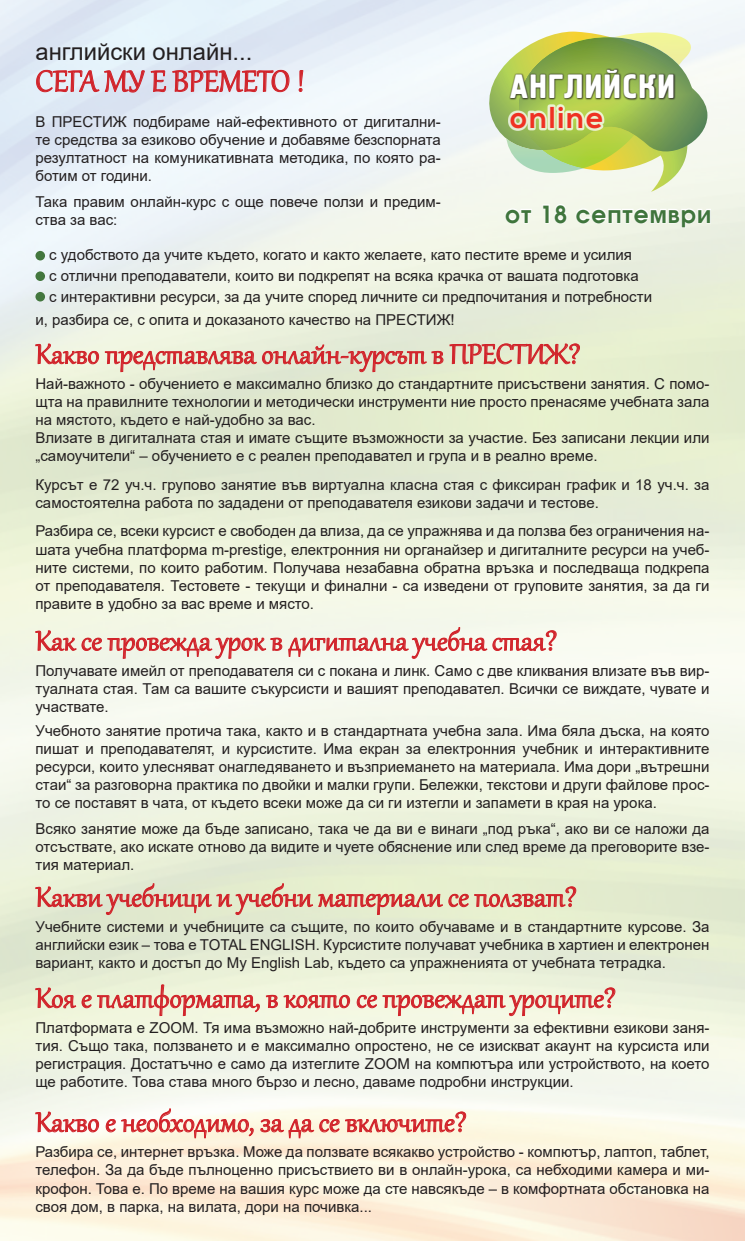
<style>
.page{position:relative;width:745px;height:1241px;background:#fff}
.page>*{position:absolute;margin:0;border:0;box-sizing:border-box;transform-origin:0 0}
.t1{font:36.25px "Gabriola";color:#d1232a}
.t2{font:33.75px "Gabriola";color:#d1232a}
.t3{font:33.62px "Hermes";letter-spacing:.04em;color:#fff}
.t4{font:700 30.12px "Nexa";letter-spacing:.06em;color:#ef3122}
.t5{font:700 24.75px "Avanti";letter-spacing:.04em;color:#3f753c}
.t6{font:23.75px "Arial";color:#231f20}
.t7{font:15px/18px "Arial";color:#231f20;text-align:justify}
</style>
<div class="page">
<img style="left:0;top:0;width:744px;height:1240px">
<svg style="left:489px;top:32px;width:218px;height:160px"></svg>
<div style="left:508px;top:68px;width:167px;height:33px;background:#231f20;opacity:.89"></div>
<div style="left:508px;top:104px;width:96px;height:27px;background:#fff;opacity:.75"></div>
<svg style="left:503px;top:207px;width:29px;height:18px"></svg>
<svg style="left:541px;top:203px;width:26px;height:22px"></svg>
<svg style="left:574px;top:207px;width:137px;height:36px"></svg>
<svg style="left:36px;top:344px;width:63px;height:20px"></svg>
<svg style="left:105px;top:351px;width:151px;height:21px;background:#e2b5a7"></svg>
<svg style="left:262px;top:345px;width:181px;height:27px;background:#dec0b0"></svg>
<svg style="left:449px;top:344px;width:130px;height:20px;background:#deb09e"></svg>
<svg style="left:36px;top:630px;width:40px;height:20px"></svg>
<svg style="left:82px;top:638px;width:19px;height:12px"></svg>
<svg style="left:108px;top:637px;width:174px;height:21px;background:#e8bbb4"></svg>
<svg style="left:288px;top:627px;width:198px;height:31px"></svg>
<svg style="left:492px;top:630px;width:64px;height:20px"></svg>
<svg style="left:36px;top:883px;width:276px;height:31px;background:#dec5b0"></svg>
<svg style="left:318px;top:894px;width:124px;height:20px;background:#dfb29e"></svg>
<svg style="left:448px;top:894px;width:20px;height:12px"></svg>
<svg style="left:474px;top:886px;width:101px;height:20px;background:#dfb9a3"></svg>
<svg style="left:36px;top:987px;width:40px;height:20px"></svg>
<svg style="left:82px;top:995px;width:9px;height:12px"></svg>
<svg style="left:97px;top:984px;width:162px;height:31px;background:#e9ccba"></svg>
<svg style="left:266px;top:995px;width:11px;height:12px"></svg>
<svg style="left:284px;top:995px;width:65px;height:12px"></svg>
<svg style="left:357px;top:995px;width:19px;height:12px"></svg>
<svg style="left:382px;top:987px;width:232px;height:28px;background:#ebcaba"></svg>
<svg style="left:36px;top:1111px;width:63px;height:20px"></svg>
<svg style="left:106px;top:1119px;width:9px;height:12px"></svg>
<svg style="left:121px;top:1108px;width:132px;height:29px"></svg>
<svg style="left:260px;top:1119px;width:23px;height:12px"></svg>
<svg style="left:289px;top:1118px;width:24px;height:19px"></svg>
<svg style="left:319px;top:1119px;width:20px;height:12px"></svg>
<svg style="left:345px;top:1111px;width:120px;height:20px;background:#f1c3b5"></svg>
<svg style="left:36px;top:68px;width:109px;height:28px;background:#dcc0ca"></svg>
<svg style="left:151px;top:70px;width:15px;height:22px"></svg>
<svg style="left:172px;top:69px;width:117px;height:27px;background:#deb8c2"></svg>
<svg style="left:298px;top:70px;width:5px;height:22px"></svg>
<div style="left:35px;top:251px;width:10px;height:9px;background:#43773e;border-radius:50%"></div>
<div style="left:35px;top:271px;width:10px;height:10px;background:#43773e;border-radius:50%"></div>
<div style="left:35px;top:292px;width:10px;height:9px;background:#43773e;border-radius:50%"></div>
<h3 class="t6" style="left:35px;top:35px;width:218px">английски онлайн...</h3>
<h1 class="t1" style="left:35px;top:57px;width:271px">СЕГА МУ Е ВРЕМЕТО !</h1>
<p class="t7" style="left:35px;top:113px;width:407px">В ПРЕСТИЖ подбираме най-ефективното от дигитални&shy;те средства за езиково обучение и добавяме безспорната резултатност на комуникативната методика, по която ра&shy;ботим от години.</p>
<p class="t7" style="left:35px;top:193px;width:407px">Така правим онлайн-курс с още повече ползи и предим&shy;ства за вас:</p>
<p class="t7" style="left:49px;top:245px;width:604px;line-height:20.5px;text-align:left">с удобството да учите където, когато и както желаете, като пестите време и усилия<br>с отлични преподаватели, които ви подкрепят на всяка крачка от вашата подготовка<br>с интерактивни ресурси, за да учите според личните си предпочитания и потребности</p>
<p class="t7" style="left:35px;top:310px;width:420px">и, разбира се, с опита и доказаното качество на ПРЕСТИЖ!</p>
<h3 class="t3" style="left:510px;top:68px;width:166px">АНГЛИЙСКИ</h3>
<h3 class="t4" style="left:510px;top:100px;width:95px">online</h3>
<h3 class="t5" style="left:504px;top:201px;width:208px">от 18 септември</h3>
<h2 class="t2" style="left:35px;top:332px;width:546px">Какво представлява онлайн-курсът в ПРЕСТИЖ?</h2>
<p class="t7" style="left:35px;top:375px;width:675px;text-align:left">Най-важното - обучението е максимално близко до стандартните присъствени занятия. С помо&shy;щта на правилните технологии и методически инструменти ние просто пренасяме учебната зала на мястото, където е най-удобно за вас.<br>Влизате в дигиталната стая и имате същите възможности за участие. Без записани лекции или „самоучители“ – обучението е с реален преподавател и група и в реално време.</p>
<p class="t7" style="left:35px;top:475px;width:675px">Курсът е 72 уч.ч. групово занятие във виртуална класна стая с фиксиран график и 18 уч.ч. за самостоятелна работа по зададени от преподавателя езикови задачи и тестове.</p>
<p class="t7" style="left:35px;top:522px;width:675px">Разбира се, всеки курсист е свободен да влиза, да се упражнява и да ползва без ограничения на&shy;шата учебна платформа m-prestige, електронния ни органайзер и дигиталните ресурси на учеб&shy;ните системи, по които работим. Получава незабавна обратна връзка и последваща подкрепа от преподавателя. Тестовете - текущи и финални - са изведени от груповите занятия, за да ги правите в удобно за вас време и място.</p>
<h2 class="t2" style="left:35px;top:618px;width:523px">Как се провежда урок в дигитална учебна стая?</h2>
<p class="t7" style="left:35px;top:661px;width:675px">Получавате имейл от преподавателя си с покана и линк. Само с две кликвания влизате във вир&shy;туалната стая. Там са вашите съкурсисти и вашият преподавател. Всички се виждате, чувате и участвате.</p>
<p class="t7" style="left:35px;top:721px;width:675px">Учебното занятие протича така, както и в стандартната учебна зала. Има бяла дъска, на която пишат и преподавателят, и курсистите. Има екран за електронния учебник и интерактивните ресурси, ĸoитo yлecнявaт oнaглeдявaнeтo и възпpиeмaнeтo нa мaтepиaлa. Има дори „вътрешни стаи“ за разговорна практика по двойки и малки групи. Бележки, текстови и други файлове прос&shy;то се поставят в чата, от където всеки може да си ги изтегли и запамети в края на урока.</p>
<p class="t7" style="left:35px;top:819px;width:675px">Всяко занятие може да бъде записано, така че да ви е винаги „под ръка“, ако ви се наложи да отсъствате, ако искате отново да видите и чуете обяснение или след време да преговорите взе&shy;тия материал.</p>
<h2 class="t2" style="left:35px;top:874px;width:542px">Какви учебници и учебни материали се ползват?</h2>
<p class="t7" style="left:35px;top:917px;width:675px">Учебните системи и учебниците са същите, по които обучаваме и в стандартните курсове. За английски език – това е TOTAL ENGLISH. Курсистите получават учебника в хартиен и електронен вариант, както и достъп до My English Lab, където са упражненията от учебната тетрадка.</p>
<h2 class="t2" style="left:35px;top:975px;width:581px">Коя е платформата, в която се провеждат уроците?</h2>
<p class="t7" style="left:35px;top:1018px;width:675px">Платформата е ZООM. Тя има възможно най-добрите инструменти за ефективни езикови заня&shy;тия. Също така, ползването и е максимално опростено, не се изискват акаунт на курсиста или регистрация. Достатъчно е само да изтеглите ZООM на компютъра или устройството, на което ще работите. Това става много бързо и лесно, даваме подробни инструкции.</p>
<h2 class="t2" style="left:35px;top:1099px;width:432px">Какво е необходимо, за да се включите?</h2>
<p class="t7" style="left:35px;top:1142px;width:675px">Разбира се, интернет връзка. Може да ползвате всякакво устройство - компютър, лаптоп, таблет, телефон. За да бъде пълноценно присъствието ви в онлайн-урока, са небходими камера и ми&shy;крофон. Това е. По време на вашия курс може да сте навсякъде – в комфортната обстановка на своя дом, в парка, на вилата, дори на почивка...</p>
</div>
